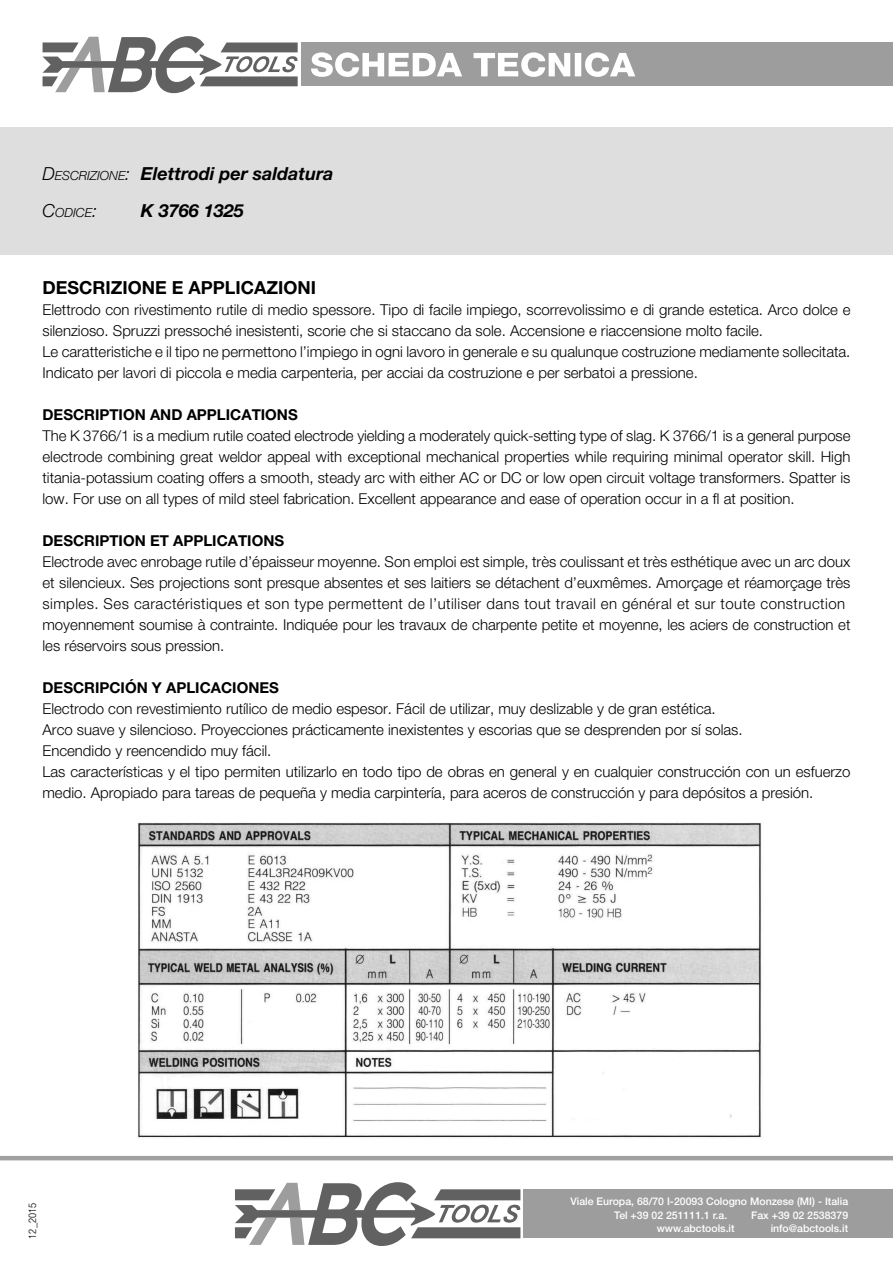
<style>
.page{position:relative;width:893px;height:1263px;background:#fff}
.page>*{position:absolute;margin:0;border:0;box-sizing:border-box;transform-origin:0 0}
.t1{font:italic 700 18px/37.5px "Helvetica Amos";color:#000}
.t2{font:700 18px "Helvetica Amos";color:#000}
.t3{font:300 15px/21px "Helvetica Amos";color:#000}
.t4{font:700 15px "Helvetica Amos";color:#000}
.t5{font:italic 300 12.6px "Helvetica Amos";color:#000}
.t6{font:500 10.5px/13.5px "Helvetica Neue";color:#fff}
.t7{font:300 10.5px "Helvetica Amos Cond";color:#000}
.s1{font-weight:300}
.s2{font-weight:300;font-size:12.6px}
.s3{font-size:18px}
</style>
<div class="page">
<svg style="left:43px;top:36px;width:255px;height:57px"></svg>
<div style="left:301px;top:43px;width:592px;height:43px;background:#9d9d9d"></div>
<svg style="left:235px;top:1182px;width:285px;height:64px"></svg>
<div style="left:523px;top:1189px;width:370px;height:49px;background:#9d9d9d"></div>
<div style="left:0;top:128px;width:893px;height:127px;background:#dedede"></div>
<hr style="left:0;top:1156px;width:893px;height:4px;background:#a1a1a1">
<img style="left:137px;top:822px;width:625px;height:316px">
<svg style="left:311px;top:52px;width:324px;height:25px"></svg>
<p class="t1" style="left:43px;top:155px;width:292px"><span class="s1">D</span><span class="s2">ESCRIZIONE</span><span class="s1">:</span> Elettrodi per saldatura</p>
<p class="t5" style="left:43px;top:206px;width:56px"><span class="s3">C</span>ODICE<span class="s3">:</span></p>
<p class="t1" style="left:141px;top:192px;width:105px">K 3766 1325</p>
<p class="t1" style="left:141px;top:155px;width:120px">X<br>X XXXX XXXX</p>
<p class="t2" style="left:43px;top:277px;width:275px">DESCRIZIONE E APPLICAZIONI</p>
<p class="t3" style="left:43px;top:299px;width:809px">Elettrodo con rivestimento rutile di medio spessore. Tipo di facile impiego, scorrevolissimo e di grande estetica. Arco dolce e silenzioso. Spruzzi pressoché inesistenti, scorie che si staccano da sole. Accensione e riaccensione molto facile.<br>Le caratteristiche e il tipo ne permettono l’impiego in ogni lavoro in generale e su qualunque costruzione mediamente sollecitata.<br>Indicato per lavori di piccola e media carpenteria, per acciai da costruzione e per serbatoi a pressione.</p>
<p class="t4" style="left:43px;top:406px;width:257px">DESCRIPTION AND APPLICATIONS</p>
<p class="t3" style="left:43px;top:425px;width:809px;text-align:justify">The K 3766/1 is a medium rutile coated electrode yielding a moderately quick-setting type of slag. K 3766/1 is a general purpose electrode combining great weldor appeal with exceptional mechanical properties while requiring minimal operator skill. High titania-potassium coating offers a smooth, steady arc with either AC or DC or low open circuit voltage transformers. Spatter is low. For use on all types of mild steel fabrication. Excellent appearance and ease of operation occur in a fl at position.</p>
<p class="t4" style="left:43px;top:532px;width:243px">DESCRIPTION ET APPLICATIONS</p>
<p class="t3" style="left:43px;top:551px;width:809px">Electrode avec enrobage rutile d’épaisseur moyenne. Son emploi est simple, très coulissant et très esthétique avec un arc doux et silencieux. Ses projections sont presque absentes et ses laitiers se détachent d’euxmêmes. Amorçage et réamorçage très simples. Ses caractéristiques et son type permettent de l’utiliser dans tout travail en général et sur toute construction moyennement soumise à contrainte. Indiquée pour les travaux de charpente petite et moyenne, les aciers de construction et les réservoirs sous pression.</p>
<p class="t4" style="left:43px;top:679px;width:238px">DESCRIPCIÓN Y APLICACIONES</p>
<p class="t3" style="left:43px;top:698px;width:809px">Electrodo con revestimiento rutílico de medio espesor. Fácil de utilizar, muy deslizable y de gran estética.<br>Arco suave y silencioso. Proyecciones prácticamente inexistentes y escorias que se desprenden por sí solas.<br>Encendido y reencendido muy fácil.<br>Las características y el tipo permiten utilizarlo en todo tipo de obras en general y en cualquier construcción con un esfuerzo medio. Apropiado para tareas de pequeña y media carpintería, para aceros de construcción y para depósitos a presión.</p>
<p class="t7" style="left:26px;top:1238px;width:37px;rotate:-90deg">12_2015</p>
<p class="t6" style="left:614px;top:1194px;width:235px;text-indent:-44px">Viale Europa, 68/70 I-20093 Cologno Monzese (MI) - Italia<br>Tel +39 02 251111.1 r.a.</p>
<p class="t6" style="left:751px;top:1208px;width:98px">Fax +39 02 2538379</p>
<p class="t6" style="left:657px;top:1221px;width:79px">www.abctools.it</p>
<p class="t6" style="left:771px;top:1221px;width:79px">info@abctools.it</p>
</div>
